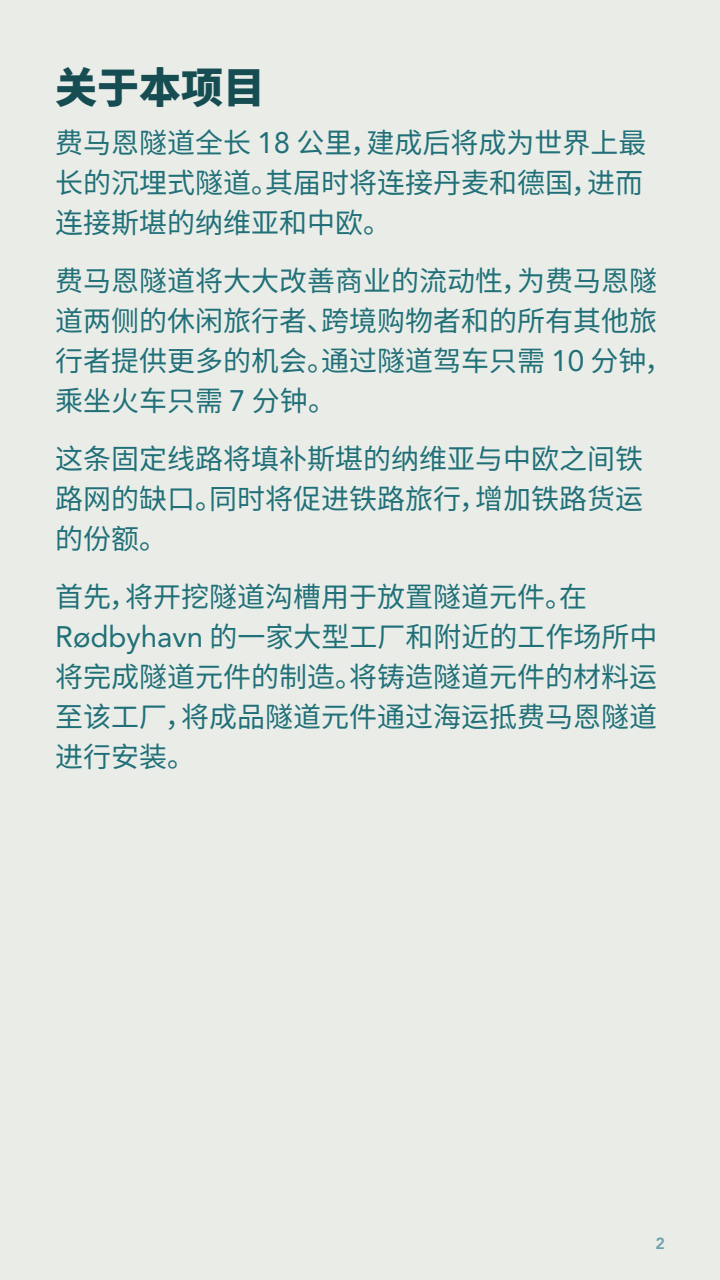
<style>
.page{position:relative;width:720px;height:1280px;background:#eaede7}
.page>*{position:absolute;margin:0;border:0;box-sizing:border-box;transform-origin:0 0}
.t1{font:900 42px "Noto Sans CJ Ksc";color:#164d53}
.Body{font:28px/40px "Noto Sans CJ Ksc";color:#217079;text-align:justify}
.t2{font:800 16px "Avenir LT Std";color:#6da0aa}
.s1{font-family:"Avenir LT Std";font-size:29.5px}
</style>
<div class="page">
<h2 class="t1" style="left:55px;top:64px;width:211px">关于本项目</h2>
<p class="Body" style="left:55px;top:124px;width:593px">费马恩隧道全长 <span class="s1">18</span> 公里，建成后将成为世界上最长的沉埋式隧道。其届时将连接丹麦和德国，进而连接斯堪的纳维亚和中欧。</p>
<p class="Body" style="left:55px;top:262px;width:619px;text-align:left">费马恩隧道将大大改善商业的流动性，为费马恩隧道两侧的休闲旅行者、跨境购物者和的所有其他旅行者提供更多的机会。通过隧道驾车只需 <span class="s1">10</span> 分钟，乘坐火车只需 <span class="s1">7</span> 分钟。</p>
<p class="Body" style="left:55px;top:440px;width:589px">这条固定线路将填补斯堪的纳维亚与中欧之间铁路网的缺口。同时将促进铁路旅行，增加铁路货运的份额。</p>
<p class="Body" style="left:55px;top:578px;width:604px;text-align:left">首先，将开挖隧道沟槽用于放置隧道元件。在<br><span class="s1">Rødbyhavn</span> 的一家大型工厂和附近的工作场所中将完成隧道元件的制造。将铸造隧道元件的材料运至该工厂，将成品隧道元件通过海运抵费马恩隧道进行安装。</p>
<p class="t2" style="left:656px;top:1234px;width:11px">2</p>
</div>
